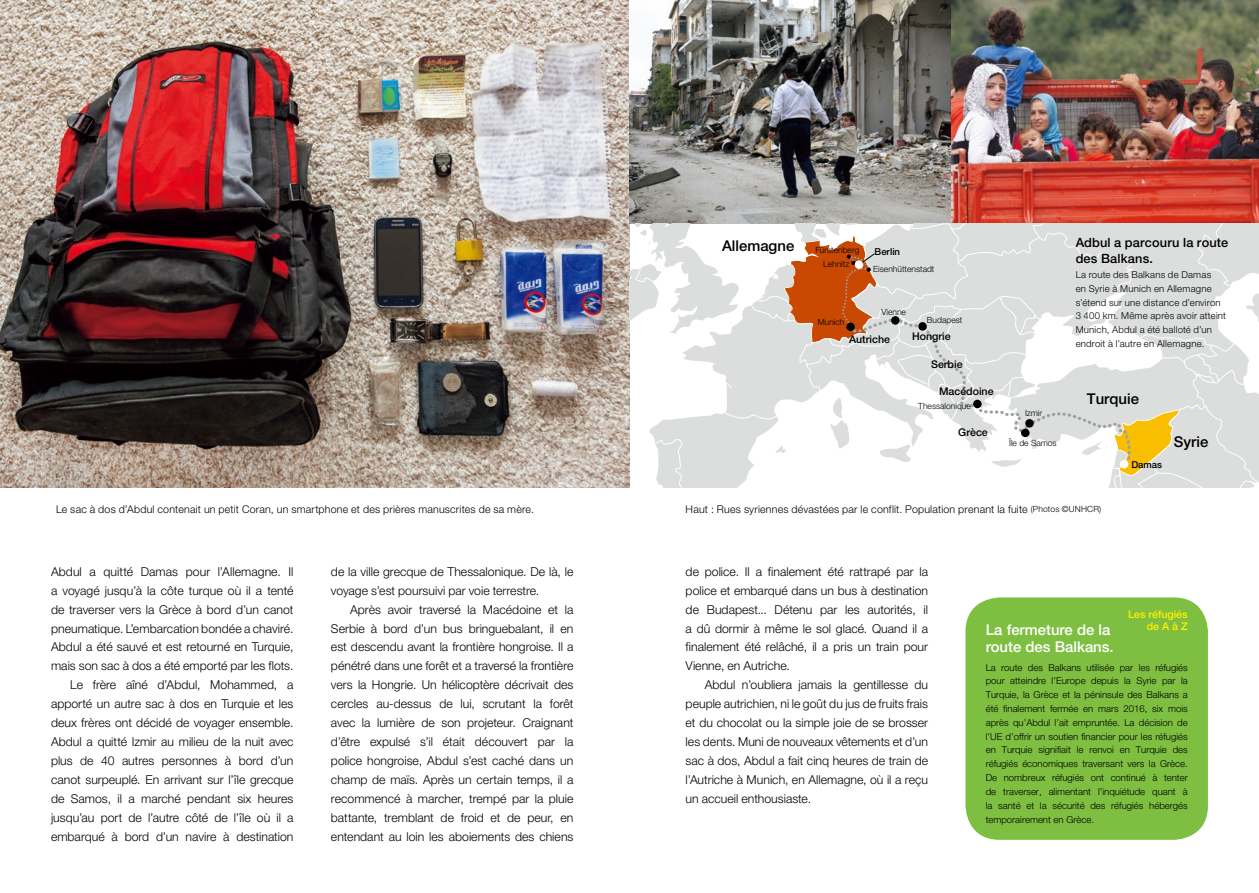
<style>
.page{position:relative;width:1259px;height:893px;background:#fff}
.page>*{position:absolute;margin:0;border:0;box-sizing:border-box;transform-origin:0 0}
.t1{font:500 14.85px/17px "Helvetica Neue LT Pro";color:#fff}
.t2{font:500 14.85px "Helvetica Neue LT Pro";color:#000}
.t3{font:500 12.75px/15.9px "Helvetica Neue LT Pro";letter-spacing:.015em;color:#000}
.t4{font:300 12.15px/18.9px "Helvetica Neue LT Pro";color:#000;text-align:justify}
.t5{font:300 10.65px "Helvetica Neue LT Pro";letter-spacing:.02em;color:#000}
.t6{font:500 10.65px "Helvetica Neue LT Pro";color:#000}
.t7{font:500 10.65px/11.7px "Helvetica Neue LT Pro";color:#fff100;text-align:right}
.t8{font:300 9.6px/13.8px "Helvetica Neue LT Pro";letter-spacing:.02em;color:#000}
.t9{font:500 9.6px "Helvetica Neue LT Pro";color:#000}
.t10{font:300 8.55px "Helvetica Neue LT Pro";color:#000}
.s1{font-size:8.55px}
</style>
<div class="page">
<img style="left:0;top:0;width:629px;height:487px">
<img style="left:629px;top:0;width:630px;height:223px">
<svg style="left:629px;top:223px;width:630px;height:264px"></svg>
<div style="left:965px;top:597px;width:243px;height:243px;background:#7ebf41;border-radius:34px"></div>
<p class="t2" style="left:722px;top:237px;width:74px">Allemagne</p>
<p class="t10" style="left:815px;top:245px;width:46px">Fürstenberg</p>
<p class="t10" style="left:823px;top:259px;width:28px">Lehnitz</p>
<p class="t9" style="left:874px;top:246px;width:27px">Berlin</p>
<p class="t10" style="left:873px;top:264px;width:63px">Eisenhüttenstadt</p>
<p class="t10" style="left:881px;top:307px;width:26px">Vienne</p>
<p class="t10" style="left:817px;top:316px;width:28px">Munich</p>
<p class="t6" style="left:849px;top:332px;width:42px">Autriche</p>
<p class="t10" style="left:927px;top:315px;width:37px">Budapest</p>
<p class="t6" style="left:931px;top:357px;width:33px">Serbie</p>
<p class="t10" style="left:918px;top:400px;width:54px">Thessalonique</p>
<p class="t6" style="left:912px;top:330px;width:40px">Hongrie</p>
<p class="t6" style="left:939px;top:385px;width:56px">Macédoine</p>
<p class="t6" style="left:958px;top:425px;width:31px">Grèce</p>
<p class="t10" style="left:1025px;top:407px;width:19px">Izmir</p>
<p class="t10" style="left:1009px;top:437px;width:49px">Île de Samos</p>
<p class="t3" style="left:1075px;top:234px;width:154px">Adbul a parcouru la route des Balkans.</p>
<p class="t8" style="left:1075px;top:267px;width:152px">La route des Balkans de Damas<br>en Syrie à Munich en Allemagne s’étend sur une distance d’environ<br>3 400 km. Même après avoir atteint<br>Munich, Abdul a été balloté d’un endroit à l’autre en Allemagne.</p>
<p class="t2" style="left:1087px;top:390px;width:54px">Turquie</p>
<p class="t9" style="left:1131px;top:459px;width:32px">Damas</p>
<p class="t2" style="left:1174px;top:432px;width:36px">Syrie</p>
<p class="t5" style="left:56px;top:503px;width:479px">Le sac à dos d’Abdul contenait un petit Coran, un smartphone et des prières manuscrites de sa mère.</p>
<p class="t5" style="left:685px;top:503px;width:417px">Haut : Rues syriennes dévastées par le conflit. Population prenant la fuite <span class="s1">(Photos ©UNHCR)</span></p>
<p class="t4" style="left:51px;top:562px;width:244px;text-align:right">Abdul a quitté Damas pour l’Allemagne. Il a voyagé jusqu’à la côte turque où il a tenté de traverser vers la Grèce à bord d’un canot pneumatique. L’embarcation bondée a chaviré.<br>Abdul a été sauvé et est retourné en Turquie, mais son sac à dos a été emporté par les flots.<br>Le frère aîné d’Abdul, Mohammed, a apporté un autre sac à dos en Turquie et les deux frères ont décidé de voyager ensemble.<br>Abdul a quitté Izmir au milieu de la nuit avec plus de 40 autres personnes à bord d’un canot surpeuplé. En arrivant sur l’île grecque de Samos, il a marché pendant six heures jusqu’au port de l’autre côté de l’île où il a embarqué à bord d’un navire à destination</p>
<p class="t4" style="left:331px;top:562px;width:244px">de la ville grecque de Thessalonique. De là, le voyage s’est poursuivi par voie terrestre.</p>
<p class="t4" style="left:331px;top:600px;width:244px;text-indent:19px">Après avoir traversé la Macédoine et la Serbie à bord d’un bus bringuebalant, il en est descendu avant la frontière hongroise. Il a pénétré dans une forêt et a traversé la frontière vers la Hongrie. Un hélicoptère décrivait des cercles au-dessus de lui, scrutant la forêt avec la lumière de son projeteur. Craignant d’être expulsé s’il était découvert par la police hongroise, Abdul s’est caché dans un champ de maïs. Après un certain temps, il a recommencé à marcher, trempé par la pluie battante, tremblant de froid et de peur, en entendant au loin les aboiements des chiens</p>
<p class="t4" style="left:685px;top:562px;width:244px">de police. Il a finalement été rattrapé par la police et embarqué dans un bus à destination de Budapest... Détenu par les autorités, il a dû dormir à même le sol glacé. Quand il a finalement été relâché, il a pris un train pour Vienne, en Autriche.</p>
<p class="t4" style="left:685px;top:675px;width:244px;text-indent:19px">Abdul n’oubliera jamais la gentillesse du peuple autrichien, ni le goût du jus de fruits frais et du chocolat ou la simple joie de se brosser les dents. Muni de nouveaux vêtements et d’un sac à dos, Abdul a fait cinq heures de train de l’Autriche à Munich, en Allemagne, où il a reçu un accueil enthousiaste.</p>
<p class="t7" style="left:1128px;top:608px;width:61px">Les réfugiés de A à Z</p>
<p class="t1" style="left:985px;top:621px;width:129px">La fermeture de la route des Balkans.</p>
<p class="t8" style="left:985px;top:660px;width:203px;text-align:justify">La route des Balkans utilisée par les réfugiés pour atteindre l’Europe depuis la Syrie par la Turquie, la Grèce et la péninsule des Balkans a été finalement fermée en mars 2016, six mois après qu’Abdul l’ait empruntée. La décision de l’UE d’offrir un soutien financier pour les réfugiés en Turquie signifiait le renvoi en Turquie des réfugiés économiques traversant vers la Grèce.<br>De nombreux réfugiés ont continué à tenter de traverser, alimentant l’inquiétude quant à la santé et la sécurité des réfugiés hébergés temporairement en Grèce.</p>
</div>
